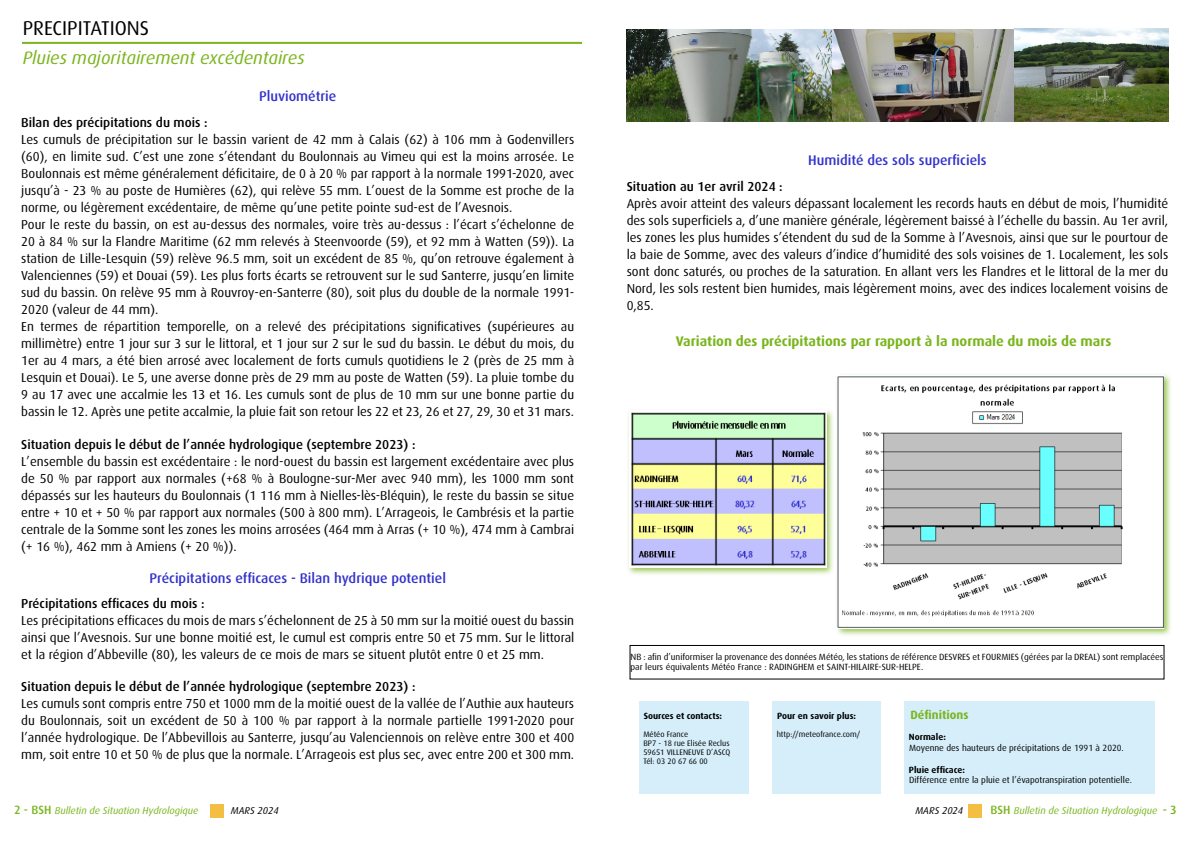
<style>
.page{position:relative;width:1191px;height:842px;background:#fff}
.page>*{position:absolute;margin:0;border:0;box-sizing:border-box;transform-origin:0 0}
.t1{font:20px "Dax OT";color:#000}
.t2{font:italic 18px "Dax OT";color:#7ab51d}
.t3{font:500 14px "Dax OT";color:#33c}
.t4{font:700 14px "Dax OT";color:#7ab51d}
.t5{font:13px/17px "Dax OT";color:#000;text-align:justify}
.t6{font:500 13px "Dax OT";color:#000}
.t7{font:700 12px "Dax OT";color:#7ab51d}
.t8{font:italic 10px "Dax OT";color:#7ab51d}
.t9{font:italic 10px "Dax OT";color:#000}
.t10{font:9px/10px "Dax OT";color:#000}
.t11{font:700 9px "Dax OT";color:#000}
.t12{font:8px/9px "Dax OT";color:#000}
.s1{font-weight:500;font-style:normal;font-size:12px}
</style>
<div class="page">
<div style="left:211px;top:805px;width:13px;height:13px;background:#f3be41"></div>
<div style="left:968px;top:805px;width:13px;height:13px;background:#f3be41"></div>
<img style="left:626px;top:28px;width:542px;height:94px">
<div style="left:904px;top:701px;width:251px;height:92px;background:#d5eefa"></div>
<div style="left:639px;top:701px;width:109px;height:92px;background:#d5eefa"></div>
<hr style="left:23px;top:42px;width:558px;height:2px;background:#7ab51f">
<div style="left:626px;top:408px;width:209px;height:168px;background:#7ab51d;opacity:.75"></div>
<img style="left:629px;top:410px;width:197px;height:157px">
<div style="left:834px;top:372px;width:338px;height:265px;background:#7ab51d;opacity:.75"></div>
<img style="left:837px;top:375px;width:326px;height:254px">
<div style="left:772px;top:701px;width:108px;height:92px;background:#d5eefa"></div>
<div style="left:629px;top:645px;width:535px;height:34px;border:1px solid #000"></div>
<h1 class="t1" style="left:23px;top:17px;width:128px">PRECIPITATIONS</h1>
<h2 class="t2" style="left:23px;top:48px;width:283px">Pluies majoritairement excédentaires</h2>
<p class="t3" style="left:259px;top:88px;width:79px">Pluviométrie</p>
<p class="t6" style="left:21px;top:115px;width:188px">Bilan des précipitations du mois :</p>
<p class="t5" style="left:21px;top:131px;width:554px;text-align:left">Les cumuls de précipitation sur le bassin varient de 42 mm à Calais (62) à 106 mm à Godenvillers (60), en limite sud. C’est une zone s’étendant du Boulonnais au Vimeu qui est la moins arrosée. Le Boulonnais est même généralement déficitaire, de 0 à 20 % par rapport à la normale 1991-2020, avec jusqu’à - 23 % au poste de Humières (62), qui relève 55 mm. L’ouest de la Somme est proche de la norme, ou légèrement excédentaire, de même qu’une petite pointe sud-est de l’Avesnois.<br>Pour le reste du bassin, on est au-dessus des normales, voire très au-dessus : l’écart s’échelonne de 20 à 84 % sur la Flandre Maritime (62 mm relevés à Steenvoorde (59), et 92 mm à Watten (59)). La station de Lille-Lesquin (59) relève 96.5 mm, soit un excédent de 85 %, qu’on retrouve également à Valenciennes (59) et Douai (59). Les plus forts écarts se retrouvent sur le sud Santerre, jusqu’en limite sud du bassin. On relève 95 mm à Rouvroy-en-Santerre (80), soit plus du double de la normale 1991- 2020 (valeur de 44 mm).<br>En termes de répartition temporelle, on a relevé des précipitations significatives (supérieures au millimètre) entre 1 jour sur 3 sur le littoral, et 1 jour sur 2 sur le sud du bassin. Le début du mois, du 1er au 4 mars, a été bien arrosé avec localement de forts cumuls quotidiens le 2 (près de 25 mm à Lesquin et Douai). Le 5, une averse donne près de 29 mm au poste de Watten (59). La pluie tombe du 9 au 17 avec une accalmie les 13 et 16. Les cumuls sont de plus de 10 mm sur une bonne partie du bassin le 12. Après une petite accalmie, la pluie fait son retour les 22 et 23, 26 et 27, 29, 30 et 31 mars.</p>
<p class="t6" style="left:21px;top:437px;width:396px">Situation depuis le début de l’année hydrologique (septembre 2023) :</p>
<p class="t5" style="left:21px;top:453px;width:554px">L’ensemble du bassin est excédentaire : le nord-ouest du bassin est largement excédentaire avec plus de 50 % par rapport aux normales (+68 % à Boulogne-sur-Mer avec 940 mm), les 1000 mm sont dépassés sur les hauteurs du Boulonnais (1 116 mm à Nielles-lès-Bléquin), le reste du bassin se situe entre + 10 et + 50 % par rapport aux normales (500 à 800 mm). L’Arrageois, le Cambrésis et la partie centrale de la Somme sont les zones les moins arrosées (464 mm à Arras (+ 10 %), 474 mm à Cambrai (+ 16 %), 462 mm à Amiens (+ 20 %)).</p>
<p class="t3" style="left:149px;top:570px;width:298px">Précipitations efficaces - Bilan hydrique potentiel</p>
<p class="t6" style="left:21px;top:596px;width:185px">Précipitations efficaces du mois :</p>
<p class="t5" style="left:21px;top:612px;width:554px">Les précipitations efficaces du mois de mars s’échelonnent de 25 à 50 mm sur la moitié ouest du bassin ainsi que l’Avesnois. Sur une bonne moitié est, le cumul est compris entre 50 et 75 mm. Sur le littoral et la région d’Abbeville (80), les valeurs de ce mois de mars se situent plutôt entre 0 et 25 mm.</p>
<p class="t6" style="left:21px;top:679px;width:396px">Situation depuis le début de l’année hydrologique (septembre 2023) :</p>
<p class="t5" style="left:21px;top:695px;width:554px">Les cumuls sont compris entre 750 et 1000 mm de la moitié ouest de la vallée de l’Authie aux hauteurs du Boulonnais, soit un excédent de 50 à 100 % par rapport à la normale partielle 1991-2020 pour l’année hydrologique. De l’Abbevillois au Santerre, jusqu’au Valenciennois on relève entre 300 et 400 mm, soit entre 10 et 50 % de plus que la normale. L’Arrageois est plus sec, avec entre 200 et 300 mm.</p>
<p class="t7" style="left:910px;top:708px;width:60px">Définitions</p>
<p class="t3" style="left:808px;top:152px;width:180px">Humidité des sols superficiels</p>
<p class="t6" style="left:626px;top:179px;width:158px">Situation au 1er avril 2024 :</p>
<p class="t5" style="left:626px;top:195px;width:543px">Après avoir atteint des valeurs dépassant localement les records hauts en début de mois, l’humidité des sols superficiels a, d’une manière générale, légèrement baissé à l’échelle du bassin. Au 1er avril, les zones les plus humides s’étendent du sud de la Somme à l’Avesnois, ainsi que sur le pourtour de la baie de Somme, avec des valeurs d’indice d’humidité des sols voisines de 1. Localement, les sols sont donc saturés, ou proches de la saturation. En allant vers les Flandres et le littoral de la mer du Nord, les sols restent bien humides, mais légèrement moins, avec des indices localement voisins de 0,85.</p>
<p class="t4" style="left:676px;top:333px;width:437px">Variation des précipitations par rapport à la normale du mois de mars</p>
<p class="t10" style="left:630px;top:652px;width:534px">NB : afin d’uniformiser la provenance des données Météo, les stations de référence DESVRES et FOURMIES (gérées par la DREAL) sont remplacées par leurs équivalents Météo France : RADINGHEM et SAINT-HILAIRE-SUR-HELPE.</p>
<p class="t11" style="left:777px;top:711px;width:81px">Pour en savoir plus:</p>
<p class="t12" style="left:776px;top:730px;width:85px">http://meteofrance.com/</p>
<p class="t11" style="left:644px;top:711px;width:80px">Sources et contacts:</p>
<p class="t12" style="left:643px;top:730px;width:88px">Météo France<br>BP7 - 18 rue Elisée Reclus<br>59651 VILLENEUVE D’ASCQ<br>Tél: 03 20 67 66 00</p>
<p class="t11" style="left:909px;top:732px;width:38px">Normale:</p>
<p class="t10" style="left:909px;top:743px;width:216px">Moyenne des hauteurs de précipitations de 1991 à 2020.</p>
<p class="t11" style="left:909px;top:764px;width:57px">Pluie efficace:</p>
<p class="t10" style="left:909px;top:775px;width:224px">Différence entre la pluie et l’évapotranspiration potentielle.</p>
<p class="t8" style="left:14px;top:805px;width:186px"><span class="s1">2 - BSH</span> Bulletin de Situation Hydrologique</p>
<p class="t9" style="left:231px;top:805px;width:49px">MARS 2024</p>
<p class="t9" style="left:915px;top:805px;width:49px">MARS 2024</p>
<p class="t8" style="left:990px;top:805px;width:188px"><span class="s1">BSH</span> Bulletin de Situation Hydrologique <span class="s1">- 3</span></p>
</div>
